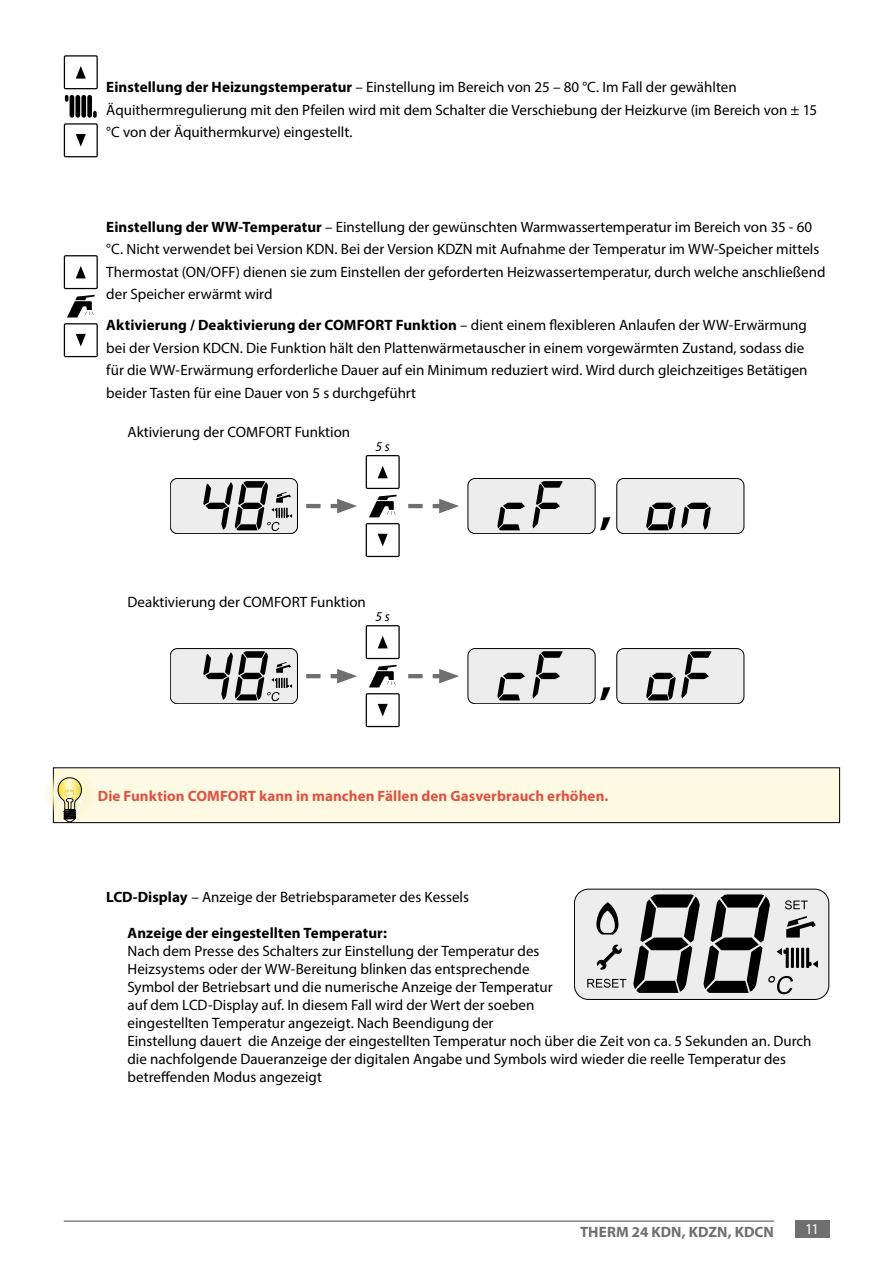
<style>
.page{position:relative;width:893px;height:1263px;background:#fff}
.page>*{position:absolute;margin:0;border:0;box-sizing:border-box;transform-origin:0 0}
.t1{font:700 45px "Myriad Pro";color:#000}
.t2{font:15px/22.5px "Myriad Pro";color:#000}
.t3{font:700 15px "Myriad Pro";letter-spacing:.005em;color:#e05243}
.t4{font:700 15px "Myriad Pro";letter-spacing:.005em;color:#000}
.t5{font:700 15px "Myriad Pro";letter-spacing:.01em;color:#706f6f}
.t6{font:15px "Myriad Pro";color:#fff}
.t7{font:italic 13.5px "Myriad Pro";color:#000}
.s1{font-weight:700}
</style>
<div class="page">
<div style="left:795px;top:1220px;width:34px;height:17px;background:#706f6f"></div>
<hr style="left:64px;top:1220px;width:710px;height:2px;background:#706f6f">
<svg style="left:67px;top:295px;width:28px;height:22px"></svg>
<svg style="left:64px;top:255px;width:34px;height:34px"></svg>
<svg style="left:64px;top:323px;width:34px;height:34px"></svg>
<svg style="left:64px;top:55px;width:34px;height:34px"></svg>
<svg style="left:64px;top:95px;width:34px;height:62px"></svg>
<div style="left:574px;top:889px;width:255px;height:110px;background:#ededed;border-radius:14px"></div>
<div style="left:574px;top:889px;width:255px;height:111px;border:1px solid #000;border-radius:14px"></div>
<svg style="left:596px;top:902px;width:23px;height:32px"></svg>
<svg style="left:596px;top:944px;width:26px;height:26px"></svg>
<svg style="left:587px;top:979px;width:39px;height:9px"></svg>
<svg style="left:633px;top:894px;width:185px;height:100px"></svg>
<div style="left:53px;top:768px;width:787px;height:55px;background:#fffae4"></div>
<div style="left:53px;top:767px;width:787px;height:56px;border:1px solid #000"></div>
<img style="left:46px;top:771px;width:47px;height:48px">
<svg style="left:58px;top:777px;width:24px;height:45px"></svg>
<img style="left:59px;top:783px;width:22px;height:23px">
<div style="left:170px;top:478px;width:127px;height:56px;background:#ededed;border-radius:7px"></div>
<div style="left:170px;top:478px;width:128px;height:56px;border:1px solid #000;border-radius:7px"></div>
<svg style="left:203px;top:481px;width:89px;height:50px"></svg>
<svg style="left:369px;top:495px;width:28px;height:22px"></svg>
<svg style="left:366px;top:455px;width:34px;height:34px"></svg>
<svg style="left:366px;top:523px;width:34px;height:34px"></svg>
<div style="left:468px;top:478px;width:127px;height:56px;background:#ededed;border-radius:7px"></div>
<div style="left:468px;top:478px;width:127px;height:56px;border:1px solid #000;border-radius:7px"></div>
<svg style="left:497px;top:503px;width:28px;height:27px"></svg>
<svg style="left:532px;top:481px;width:31px;height:47px"></svg>
<div style="left:617px;top:478px;width:127px;height:56px;background:#ededed;border-radius:7px"></div>
<div style="left:617px;top:478px;width:127px;height:56px;border:1px solid #000;border-radius:7px"></div>
<svg style="left:646px;top:503px;width:65px;height:27px"></svg>
<div style="left:617px;top:648px;width:127px;height:56px;background:#ededed;border-radius:7px"></div>
<div style="left:617px;top:648px;width:127px;height:56px;border:1px solid #000;border-radius:7px"></div>
<svg style="left:646px;top:651px;width:66px;height:49px"></svg>
<div style="left:170px;top:648px;width:127px;height:56px;background:#ededed;border-radius:7px"></div>
<div style="left:170px;top:648px;width:128px;height:56px;border:1px solid #000;border-radius:7px"></div>
<svg style="left:203px;top:651px;width:89px;height:50px"></svg>
<svg style="left:369px;top:665px;width:28px;height:22px"></svg>
<svg style="left:366px;top:625px;width:34px;height:34px"></svg>
<svg style="left:366px;top:693px;width:34px;height:34px"></svg>
<div style="left:468px;top:648px;width:127px;height:56px;background:#ededed;border-radius:7px"></div>
<div style="left:468px;top:648px;width:127px;height:56px;border:1px solid #000;border-radius:7px"></div>
<svg style="left:497px;top:673px;width:28px;height:27px"></svg>
<svg style="left:532px;top:651px;width:31px;height:47px"></svg>
<svg style="left:306px;top:499px;width:51px;height:14px"></svg>
<svg style="left:306px;top:669px;width:51px;height:14px"></svg>
<svg style="left:408px;top:499px;width:51px;height:14px"></svg>
<svg style="left:408px;top:669px;width:51px;height:14px"></svg>
<p class="t2" style="left:106px;top:76px;width:712px"><span class="s1">Einstellung der Heizungstemperatur</span> – Einstellung im Bereich von 25 – 80 °C. Im Fall der gewählten<br>Äquithermregulierung mit den Pfeilen wird mit dem Schalter die Verschiebung der Heizkurve (im Bereich von ± 15 °C von der Äquithermkurve) eingestellt.</p>
<p class="t2" style="left:106px;top:215px;width:721px"><span class="s1">Einstellung der WW-Temperatur</span> – Einstellung der gewünschten Warmwassertemperatur im Bereich von 35 - 60 °C. Nicht verwendet bei Version KDN. Bei der Version KDZN mit Aufnahme der Temperatur im WW-Speicher mittels Thermostat (ON/OFF) dienen sie zum Einstellen der geforderten Heizwassertemperatur, durch welche anschließend der Speicher erwärmt wird</p>
<p class="t2" style="left:106px;top:314px;width:703px"><span class="s1">Aktivierung / Deaktivierung der COMFORT Funktion</span> – dient einem flexibleren Anlaufen der WW-Erwärmung bei der Version KDCN. Die Funktion hält den Plattenwärmetauscher in einem vorgewärmten Zustand, sodass die für die WW-Erwärmung erforderliche Dauer auf ein Minimum reduziert wird. Wird durch gleichzeitiges Betätigen beider Tasten für eine Dauer von 5 s durchgeführt</p>
<p class="t2" style="left:128px;top:420px;width:224px">Aktivierung der COMFORT Funktion</p>
<p class="t7" style="left:376px;top:438px;width:16px">5 s</p>
<p class="t2" style="left:128px;top:590px;width:240px">Deaktivierung der COMFORT Funktion</p>
<p class="t7" style="left:376px;top:608px;width:16px">5 s</p>
<h1 class="t1" style="left:600px;top:480px;width:13px">,</h1>
<h1 class="t1" style="left:600px;top:650px;width:13px">,</h1>
<p class="t3" style="left:98px;top:786px;width:512px">Die Funktion COMFORT kann in manchen Fällen den Gasverbrauch erhöhen.</p>
<p class="t2" style="left:106px;top:886px;width:364px"><span class="s1">LCD-Display</span> – Anzeige der Betriebsparameter des Kessels</p>
<p class="t4" style="left:128px;top:923px;width:261px">Anzeige der eingestellten Temperatur:</p>
<p class="t2" style="left:128px;top:942px;width:685px;line-height:18px">Nach dem Presse des Schalters zur Einstellung der Temperatur des<br>Heizsystems oder der WW-Bereitung blinken das entsprechende<br>Symbol der Betriebsart und die numerische Anzeige der Temperatur<br>auf dem LCD-Display auf. In diesem Fall wird der Wert der soeben<br>eingestellten Temperatur angezeigt. Nach Beendigung der<br>Einstellung dauert die Anzeige der eingestellten Temperatur noch über die Zeit von ca. 5 Sekunden an. Durch die nachfolgende Daueranzeige der digitalen Angabe und Symbols wird wieder die reelle Temperatur des betreffenden Modus angezeigt</p>
<p class="t5" style="left:580px;top:1222px;width:195px">THERM 24 KDN, KDZN, KDCN</p>
<p class="t6" style="left:805px;top:1220px;width:15px">11</p>
</div>
